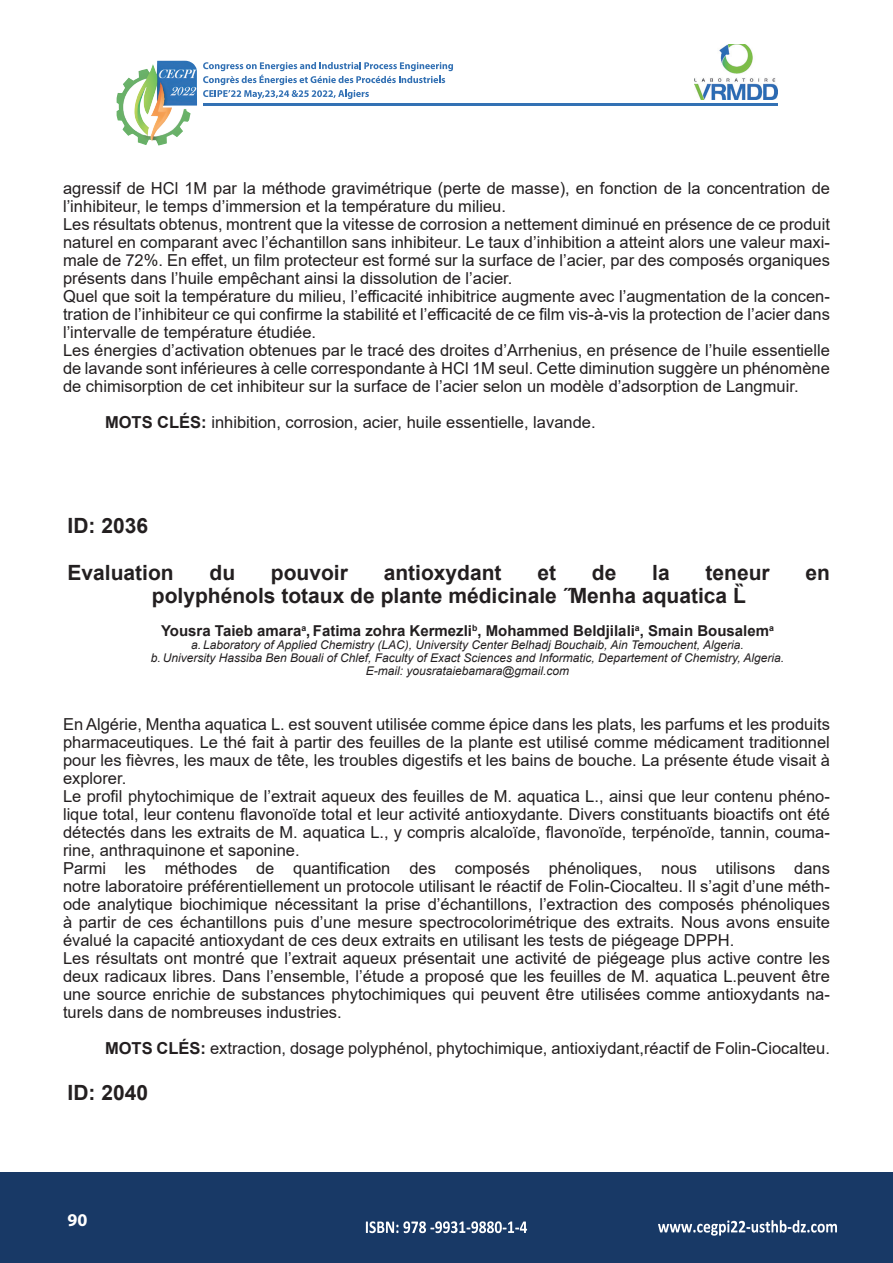
<style>
.page{position:relative;width:893px;height:1263px;background:#fff}
.page>*{position:absolute;margin:0;border:0;box-sizing:border-box;transform-origin:0 0}
.Titre-centre{font:700 21px "Arial";color:#231f20}
.ID-Titre{font:700 21px "Arial";color:#231f20}
.t1{font:700 18px "Myriad Pro";color:#fff}
.Paragraph_Style_3{font:16.5px/18px "Arial";color:#231f20;text-align:justify}
.Titre{font:16.5px "Arial";color:#231f20}
.Titre_2{font:700 15px "Arial";color:#231f20}
.Titre-2{font:italic 12px "Arial";color:#231f20}
.s1{font-weight:700}
</style>
<div class="page">
<div style="left:0;top:1172px;width:893px;height:91px;background:#183966"></div>
<svg style="left:366px;top:1221px;width:161px;height:12px"></svg>
<svg style="left:658px;top:1220px;width:179px;height:15px"></svg>
<svg style="left:203px;top:62px;width:250px;height:37px"></svg>
<img style="left:117px;top:61px;width:65px;height:84px">
<hr style="left:203px;top:103px;width:574px;height:2px;background:#3371b4">
<img style="left:695px;top:44px;width:82px;height:55px">
<p class="Paragraph_Style_3" style="left:63px;top:179px;width:768px">agressif de HCl 1M par la méthode gravimétrique (perte de masse), en fonction de la concentration de l’inhibiteur, le temps d’immersion et la température du milieu.</p>
<p class="Paragraph_Style_3" style="left:63px;top:215px;width:768px">Les résultats obtenus, montrent que la vitesse de corrosion a nettement diminué en présence de ce produit naturel en comparant avec l’échantillon sans inhibiteur. Le taux d’inhibition a atteint alors une valeur maxi&shy;male de 72%. En effet, un film protecteur est formé sur la surface de l’acier, par des composés organiques présents dans l’huile empêchant ainsi la dissolution de l’acier.</p>
<p class="Paragraph_Style_3" style="left:63px;top:287px;width:768px">Quel que soit la température du milieu, l’efficacité inhibitrice augmente avec l’augmentation de la concen&shy;tration de l’inhibiteur ce qui confirme la stabilité et l’efficacité de ce film vis-à-vis la protection de l’acier dans l’intervalle de température étudiée.</p>
<p class="Paragraph_Style_3" style="left:63px;top:341px;width:768px">Les énergies d’activation obtenues par le tracé des droites d’Arrhenius, en présence de l’huile essentielle de lavande sont inférieures à celle correspondante à HCl 1M seul. Cette diminution suggère un phénomène de chimisorption de cet inhibiteur sur la surface de l’acier selon un modèle d’adsorption de Langmuir.</p>
<p class="Titre" style="left:105px;top:411px;width:492px"><span class="s1">MOTS CLÉS:</span> inhibition, corrosion, acier, huile essentielle, lavande.</p>
<p class="ID-Titre" style="left:68px;top:511px;width:82px">ID: 2036</p>
<p class="Titre-centre" style="left:68px;top:557px;width:108px">Evaluation</p>
<p class="Titre-centre" style="left:209px;top:557px;width:27px">du</p>
<p class="Titre-centre" style="left:271px;top:557px;width:79px">pouvoir</p>
<p class="Titre-centre" style="left:384px;top:557px;width:119px">antioxydant</p>
<p class="Titre-centre" style="left:537px;top:557px;width:20px">et</p>
<p class="Titre-centre" style="left:592px;top:557px;width:26px">de</p>
<p class="Titre-centre" style="left:652px;top:557px;width:19px">la</p>
<p class="Titre-centre" style="left:705px;top:557px;width:66px">teneur</p>
<p class="Titre-centre" style="left:805px;top:557px;width:26px">en</p>
<p class="Titre-centre" style="left:152px;top:581px;width:597px">polyphénols totaux de plante médicinale ˝Menha aquatica L̏</p>
<p class="Titre_2" style="left:161px;top:620px;width:614px">Yousra Taieb amara<sup>a</sup>, Fatima zohra Kermezli<sup>b</sup>, Mohammed Beldjilali<sup>a</sup>, Smain Bousalem<sup>a</sup></p>
<p class="Titre-2" style="left:191px;top:637px;width:554px">a. Laboratory of Applied Chemistry (LAC), University Center Belhadj Bouchaib, Ain Temouchent, Algeria.</p>
<p class="Titre-2" style="left:151px;top:650px;width:635px">b. University Hassiba Ben Bouali of Chlef, Faculty of Exact Sciences and Informatic, Departement of Chemistry, Algeria.</p>
<p class="Titre-2" style="left:366px;top:663px;width:205px">E-mail: yousrataiebamara@gmail.com</p>
<p class="Paragraph_Style_3" style="left:63px;top:715px;width:768px">En Algérie, Mentha aquatica L. est souvent utilisée comme épice dans les plats, les parfums et les produits pharmaceutiques. Le thé fait à partir des feuilles de la plante est utilisé comme médicament traditionnel pour les fièvres, les maux de tête, les troubles digestifs et les bains de bouche. La présente étude visait à explorer.</p>
<p class="Paragraph_Style_3" style="left:63px;top:787px;width:768px">Le profil phytochimique de l’extrait aqueux des feuilles de M. aquatica L., ainsi que leur contenu phéno&shy;lique total, leur contenu flavonoïde total et leur activité antioxydante. Divers constituants bioactifs ont été détectés dans les extraits de M. aquatica L., y compris alcaloïde, flavonoïde, terpénoïde, tannin, couma&shy;rine, anthraquinone et saponine.</p>
<p class="Paragraph_Style_3" style="left:63px;top:859px;width:768px">Parmi les méthodes de quantification des composés phénoliques, nous utilisons dans notre laboratoire préférentiellement un protocole utilisant le réactif de Folin-Ciocalteu. Il s’agit d’une méth&shy;ode analytique biochimique nécessitant la prise d’échantillons, l’extraction des composés phénoliques à partir de ces échantillons puis d’une mesure spectrocolorimétrique des extraits. Nous avons ensuite évalué la capacité antioxydant de ces deux extraits en utilisant les tests de piégeage DPPH.</p>
<p class="Paragraph_Style_3" style="left:63px;top:949px;width:768px">Les résultats ont montré que l’extrait aqueux présentait une activité de piégeage plus active contre les deux radicaux libres. Dans l’ensemble, l’étude a proposé que les feuilles de M. aquatica L.peuvent être une source enrichie de substances phytochimiques qui peuvent être utilisées comme antioxydants na&shy;turels dans de nombreuses industries.</p>
<p class="Titre" style="left:105px;top:1037px;width:726px"><span class="s1">MOTS CLÉS:</span> extraction, dosage polyphénol, phytochimique, antioxiydant,réactif de Folin-Ciocalteu.</p>
<p class="ID-Titre" style="left:67px;top:1078px;width:82px">ID: 2040</p>
<p class="t1" style="left:68px;top:1208px;width:21px">90</p>
</div>
